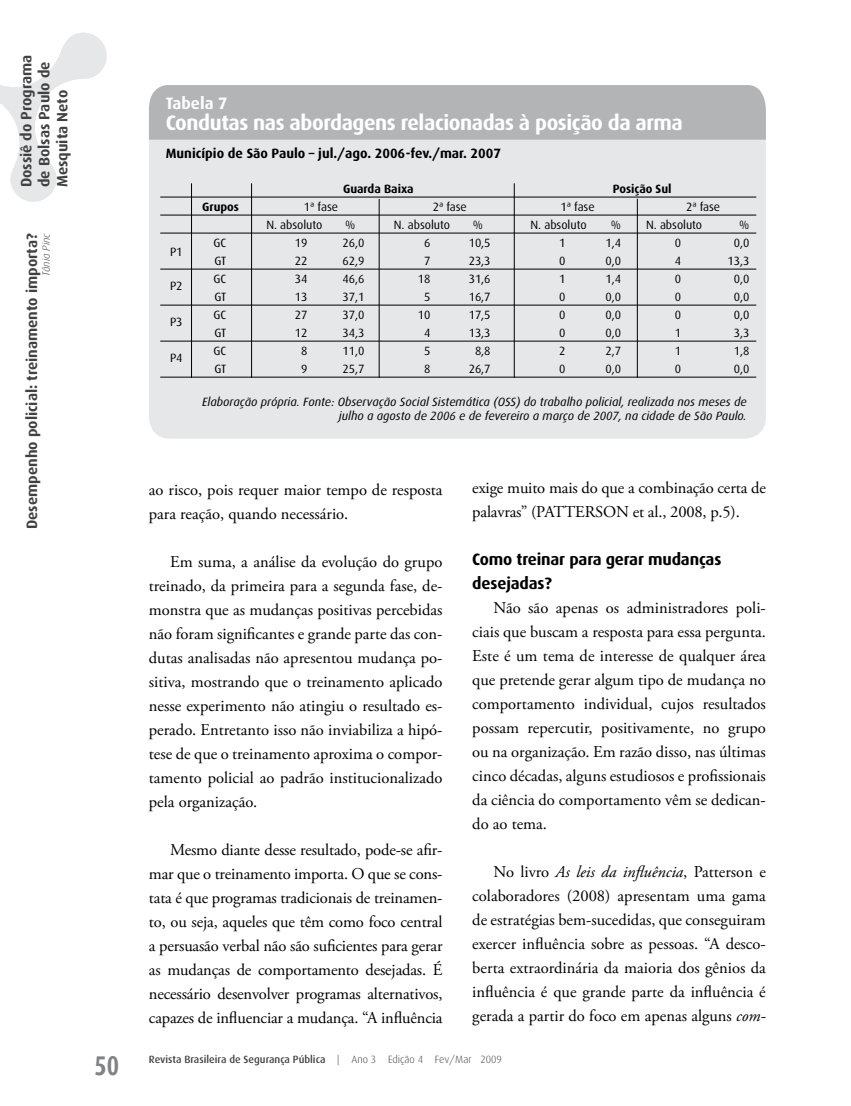
<style>
.page{position:relative;width:851px;height:1106px;background:#fff}
.page>*{position:absolute;margin:0;border:0;box-sizing:border-box;transform-origin:0 0}
.t1{font:700 27px "Dax Condensed";color:#808285}
.t2{font:700 21px "Dax";letter-spacing:-.02em;color:#fff}
.t3{font:16.5px/24px "Adobe Garamond Pro";color:#000;text-align:justify}
.t4{font:700 16.5px/24px "Dax";letter-spacing:-.01em;color:#000}
.t5{font:700 16.5px "Dax";color:#fff}
.t6{font:700 15px/18px "Dax";color:#414142}
.t7{font:700 13.5px "Dax";color:#000}
.t8{font:12px "Dax";letter-spacing:-.005em;color:#000}
.t9{font:italic 12px/13.5px "Dax";color:#000;text-align:right}
.t10{font:700 12px "Dax";letter-spacing:-.005em;color:#000}
.t11{font:500 10.5px "Dax";color:#414142}
.t12{font:italic 300 10.5px "Dax";color:#414142}
.s1{font-style:italic}
.s2{font-weight:300}
</style>
<div class="page">
<div style="left:149px;top:96px;width:616px;height:343px;background:#e6e7e8;border-radius:21px"></div>
<div style="left:149px;top:85px;width:616px;height:55px;background:#b2b4b6"></div>
<hr style="left:160px;top:197px;width:596px;height:1px;background:#000">
<hr style="left:160px;top:215px;width:596px;height:1px;background:#000">
<hr style="left:160px;top:233px;width:596px;height:1px;background:#000">
<hr style="left:160px;top:269px;width:596px;height:1px;background:#000">
<hr style="left:160px;top:305px;width:596px;height:1px;background:#000">
<hr style="left:160px;top:341px;width:596px;height:1px;background:#000">
<hr style="left:160px;top:377px;width:596px;height:1px;background:#000">
<hr style="left:191px;top:183px;width:1px;height:195px;background:#000">
<hr style="left:251px;top:183px;width:1px;height:195px;background:#000">
<hr style="left:514px;top:183px;width:1px;height:195px;background:#000">
<hr style="left:637px;top:199px;width:1px;height:179px;background:#000">
<hr style="left:379px;top:199px;width:1px;height:179px;background:#000">
<svg style="left:0;top:32px;width:107px;height:170px"></svg>
<p class="t6" style="left:17px;top:187px;width:134px;rotate:-90deg">Dossiê do Programa de Bolsas Paulo de<br>Mesquita Neto</p>
<p class="t6" style="left:23px;top:529px;width:297px;rotate:-90deg">Desempenho policial: treinamento importa?</p>
<p class="t12" style="left:40px;top:276px;width:44px;rotate:-90deg">Tânia Pinc</p>
<p class="t5" style="left:166px;top:93px;width:63px">Tabela 7</p>
<p class="t2" style="left:166px;top:110px;width:518px">Condutas nas abordagens relacionadas à posição da arma</p>
<p class="t7" style="left:166px;top:146px;width:336px">Município de São Paulo – jul./ago. 2006-fev./mar. 2007</p>
<p class="t10" style="left:343px;top:182px;width:72px">Guarda Baixa</p>
<p class="t10" style="left:612px;top:182px;width:60px">Posição Sul</p>
<p class="t10" style="left:202px;top:200px;width:38px">Grupos</p>
<p class="t8" style="left:304px;top:200px;width:36px">1ª fase</p>
<p class="t8" style="left:432px;top:200px;width:36px">2ª fase</p>
<p class="t8" style="left:560px;top:200px;width:36px">1ª fase</p>
<p class="t8" style="left:686px;top:200px;width:36px">2ª fase</p>
<p class="t8" style="left:266px;top:218px;width:58px">N. absoluto</p>
<p class="t8" style="left:345px;top:218px;width:12px">%</p>
<p class="t8" style="left:394px;top:218px;width:58px">N. absoluto</p>
<p class="t8" style="left:472px;top:218px;width:12px">%</p>
<p class="t8" style="left:530px;top:218px;width:58px">N. absoluto</p>
<p class="t8" style="left:610px;top:218px;width:12px">%</p>
<p class="t8" style="left:646px;top:218px;width:58px">N. absoluto</p>
<p class="t8" style="left:739px;top:218px;width:12px">%</p>
<p class="t8" style="left:170px;top:245px;width:14px">P1</p>
<p class="t8" style="left:213px;top:236px;width:14px">GC</p>
<p class="t8" style="left:295px;top:236px;width:14px">19</p>
<p class="t8" style="left:342px;top:236px;width:23px">26,0</p>
<p class="t8" style="left:424px;top:236px;width:8px">6</p>
<p class="t8" style="left:468px;top:236px;width:23px">10,5</p>
<p class="t8" style="left:559px;top:236px;width:8px">1</p>
<p class="t8" style="left:605px;top:236px;width:17px">1,4</p>
<p class="t8" style="left:674px;top:236px;width:8px">0</p>
<p class="t8" style="left:733px;top:236px;width:17px">0,0</p>
<p class="t8" style="left:214px;top:254px;width:13px">GT</p>
<p class="t8" style="left:295px;top:254px;width:14px">22</p>
<p class="t8" style="left:342px;top:254px;width:23px">62,9</p>
<p class="t8" style="left:424px;top:254px;width:8px">7</p>
<p class="t8" style="left:468px;top:254px;width:23px">23,3</p>
<p class="t8" style="left:559px;top:254px;width:8px">0</p>
<p class="t8" style="left:605px;top:254px;width:17px">0,0</p>
<p class="t8" style="left:674px;top:254px;width:8px">4</p>
<p class="t8" style="left:727px;top:254px;width:23px">13,3</p>
<p class="t8" style="left:170px;top:279px;width:14px">P2</p>
<p class="t8" style="left:170px;top:315px;width:14px">P3</p>
<p class="t8" style="left:170px;top:351px;width:14px">P4</p>
<p class="t8" style="left:213px;top:272px;width:14px">GC</p>
<p class="t8" style="left:295px;top:272px;width:14px">34</p>
<p class="t8" style="left:342px;top:272px;width:23px">46,6</p>
<p class="t8" style="left:418px;top:272px;width:14px">18</p>
<p class="t8" style="left:468px;top:272px;width:23px">31,6</p>
<p class="t8" style="left:559px;top:272px;width:8px">1</p>
<p class="t8" style="left:605px;top:272px;width:17px">1,4</p>
<p class="t8" style="left:674px;top:272px;width:8px">0</p>
<p class="t8" style="left:733px;top:272px;width:17px">0,0</p>
<p class="t8" style="left:214px;top:290px;width:13px">GT</p>
<p class="t8" style="left:295px;top:290px;width:14px">13</p>
<p class="t8" style="left:342px;top:290px;width:23px">37,1</p>
<p class="t8" style="left:424px;top:290px;width:8px">5</p>
<p class="t8" style="left:468px;top:290px;width:23px">16,7</p>
<p class="t8" style="left:559px;top:290px;width:8px">0</p>
<p class="t8" style="left:605px;top:290px;width:17px">0,0</p>
<p class="t8" style="left:674px;top:290px;width:8px">0</p>
<p class="t8" style="left:733px;top:290px;width:17px">0,0</p>
<p class="t8" style="left:213px;top:308px;width:14px">GC</p>
<p class="t8" style="left:295px;top:308px;width:14px">27</p>
<p class="t8" style="left:342px;top:308px;width:23px">37,0</p>
<p class="t8" style="left:418px;top:308px;width:14px">10</p>
<p class="t8" style="left:468px;top:308px;width:23px">17,5</p>
<p class="t8" style="left:559px;top:308px;width:8px">0</p>
<p class="t8" style="left:605px;top:308px;width:17px">0,0</p>
<p class="t8" style="left:674px;top:308px;width:8px">0</p>
<p class="t8" style="left:733px;top:308px;width:17px">0,0</p>
<p class="t8" style="left:214px;top:326px;width:13px">GT</p>
<p class="t8" style="left:295px;top:326px;width:14px">12</p>
<p class="t8" style="left:342px;top:326px;width:23px">34,3</p>
<p class="t8" style="left:424px;top:326px;width:8px">4</p>
<p class="t8" style="left:468px;top:326px;width:23px">13,3</p>
<p class="t8" style="left:559px;top:326px;width:8px">0</p>
<p class="t8" style="left:605px;top:326px;width:17px">0,0</p>
<p class="t8" style="left:674px;top:326px;width:8px">1</p>
<p class="t8" style="left:733px;top:326px;width:17px">3,3</p>
<p class="t8" style="left:213px;top:344px;width:14px">GC</p>
<p class="t8" style="left:301px;top:344px;width:8px">8</p>
<p class="t8" style="left:342px;top:344px;width:23px">11,0</p>
<p class="t8" style="left:424px;top:344px;width:8px">5</p>
<p class="t8" style="left:475px;top:344px;width:17px">8,8</p>
<p class="t8" style="left:559px;top:344px;width:8px">2</p>
<p class="t8" style="left:605px;top:344px;width:17px">2,7</p>
<p class="t8" style="left:674px;top:344px;width:8px">1</p>
<p class="t8" style="left:733px;top:344px;width:17px">1,8</p>
<p class="t8" style="left:214px;top:362px;width:13px">GT</p>
<p class="t8" style="left:301px;top:362px;width:8px">9</p>
<p class="t8" style="left:342px;top:362px;width:23px">25,7</p>
<p class="t8" style="left:424px;top:362px;width:8px">8</p>
<p class="t8" style="left:468px;top:362px;width:23px">26,7</p>
<p class="t8" style="left:559px;top:362px;width:8px">0</p>
<p class="t8" style="left:605px;top:362px;width:17px">0,0</p>
<p class="t8" style="left:674px;top:362px;width:8px">0</p>
<p class="t8" style="left:733px;top:362px;width:17px">0,0</p>
<p class="t9" style="left:202px;top:395px;width:546px">Elaboração própria. Fonte: Observação Social Sistemática (OSS) do trabalho policial, realizada nos meses de julho a agosto de 2006 e de fevereiro a março de 2007, na cidade de São Paulo.</p>
<p class="t3" style="left:149px;top:478px;width:295px">ao risco, pois requer maior tempo de resposta para reação, quando necessário.</p>
<p class="t3" style="left:149px;top:550px;width:295px;text-indent:21px">Em suma, a análise da evolução do grupo treinado, da primeira para a segunda fase, de&shy;monstra que as mudanças positivas percebidas não foram significantes e grande parte das con&shy;dutas analisadas não apresentou mudança po&shy;sitiva, mostrando que o treinamento aplicado nesse experimento não atingiu o resultado es&shy;perado. Entretanto isso não inviabiliza a hipó&shy;tese de que o treinamento aproxima o compor&shy;tamento policial ao padrão institucionalizado pela organização.</p>
<p class="t3" style="left:149px;top:838px;width:295px;text-indent:21px">Mesmo diante desse resultado, pode-se afir&shy;mar que o treinamento importa. O que se cons&shy;tata é que programas tradicionais de treinamen&shy;to, ou seja, aqueles que têm como foco central a persuasão verbal não são suficientes para gerar as mudanças de comportamento desejadas. É necessário desenvolver programas alternativos, capazes de influenciar a mudança. “A influência</p>
<p class="t3" style="left:472px;top:476px;width:295px">exige muito mais do que a combinação certa de palavras” (PATTERSON et al., 2008, p.5).</p>
<p class="t4" style="left:472px;top:547px;width:250px">Como treinar para gerar mudanças desejadas?</p>
<p class="t3" style="left:472px;top:596px;width:295px;text-indent:21px">Não são apenas os administradores poli&shy;ciais que buscam a resposta para essa pergunta.<br>Este é um tema de interesse de qualquer área que pretende gerar algum tipo de mudança no comportamento individual, cujos resultados possam repercutir, positivamente, no grupo ou na organização. Em razão disso, nas últimas cinco décadas, alguns estudiosos e profissionais da ciência do comportamento vêm se dedican&shy;do ao tema.</p>
<p class="t3" style="left:472px;top:860px;width:295px;text-indent:21px">No livro <span class="s1">As leis da influência</span>, Patterson e colaboradores (2008) apresentam uma gama de estratégias bem-sucedidas, que conseguiram exercer influência sobre as pessoas. “A desco&shy;berta extraordinária da maioria dos gênios da influência é que grande parte da influência é gerada a partir do foco em apenas alguns <span class="s1">com-</span></p>
<h1 class="t1" style="left:94px;top:1050px;width:26px">50</h1>
<p class="t11" style="left:149px;top:1054px;width:354px">Revista Brasileira de Segurança Pública <span class="s2">| Ano 3 Edição 4 Fev/Mar 2009</span></p>
</div>
